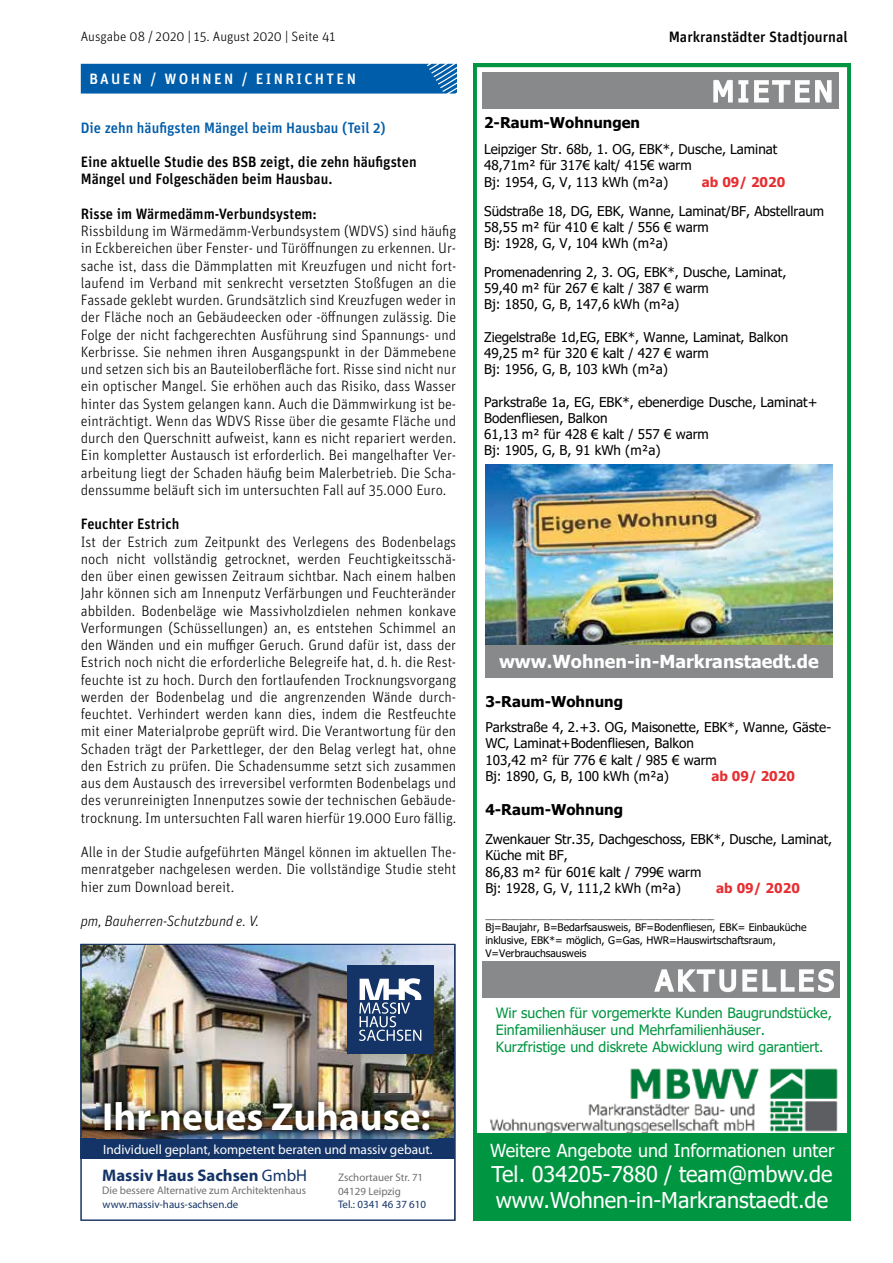
<style>
.page{position:relative;width:893px;height:1263px;background:#fff}
.page>*{position:absolute;margin:0;border:0;box-sizing:border-box;transform-origin:0 0}
.t1{font:700 39.3px "Myriad Pro";color:#fff}
.t2{font:21.75px/26px "Tahoma";color:#fff}
.t3{font:18px "Tahoma";color:#fff}
.t4{font:700 18px "Tahoma";color:#fff}
.t5{font:700 16.8px "Myriad Pro";color:#143467}
.t6{font:300 15px/17.2px "Unit OT";color:#000;text-align:justify}
.t7{font:500 15px/17.2px "Unit OT";color:#000}
.t8{font:500 15px "Unit OT";color:#005da9}
.t9{font:italic 300 15px "Unit OT";color:#000}
.t10{font:500 15px "Unit OT";letter-spacing:.16em;color:#fff}
.t11{font:700 14.85px "Tahoma";color:#000}
.t12{font:14.25px "Tahoma";color:#009540}
.t13{font:14.1px/17.1px "Tahoma";color:#009540}
.t14{font:13.5px/16.2px "Tahoma";color:#000}
.t15{font:300 13.5px "Unit OT";color:#000}
.t16{font:700 13.5px "Tahoma";color:#e62f32}
.t17{font:13.35px "Myriad Pro";color:#fff}
.t18{font:10.95px/13.2px "Myriad Pro";color:#706f6f}
.t19{font:10.95px "Myriad Pro";color:#143467}
.t20{font:10.35px/12.6px "Tahoma";color:#000}
.t21{font:7.5px "Tahoma";color:#000}
.s1{font-weight:400}
</style>
<div class="page">
<img style="left:83px;top:946px;width:370px;height:192px">
<div style="left:81px;top:1138px;width:374px;height:21px;background:#143467"></div>
<div style="left:347px;top:966px;width:86px;height:88px;background:#143467"></div>
<svg style="left:359px;top:978px;width:62px;height:63px"></svg>
<img style="left:97px;top:1094px;width:340px;height:44px">
<div style="left:81px;top:944px;width:374px;height:276px;border:1px solid #1e3663"></div>
<img style="left:473px;top:64px;width:377px;height:1156px">
<div style="left:473px;top:1133px;width:377px;height:86px;background:#009540"></div>
<div style="left:483px;top:72px;width:356px;height:37px;background:#88898b"></div>
<svg style="left:713px;top:79px;width:119px;height:23px"></svg>
<img style="left:488px;top:1066px;width:351px;height:67px">
<div style="left:483px;top:961px;width:357px;height:37px;background:#88898b"></div>
<svg style="left:654px;top:969px;width:180px;height:23px"></svg>
<div style="left:485px;top:645px;width:347px;height:33px;background:#88898b"></div>
<div style="left:81px;top:64px;width:375px;height:30px;background:#005da9"></div>
<p class="t15" style="left:81px;top:29px;width:256px">Ausgabe 08 / 2020 | 15. August 2020 | Seite 41</p>
<p class="t7" style="left:669px;top:28px;width:180px">Markranstädter Stadtjournal</p>
<p class="t10" style="left:89px;top:70px;width:268px">BAUEN / WOHNEN / EINRICHTEN</p>
<p class="t8" style="left:81px;top:118px;width:306px">Die zehn häufigsten Mängel beim Hausbau (Teil 2)</p>
<p class="t7" style="left:81px;top:153px;width:337px">Eine aktuelle Studie des BSB zeigt, die zehn häufigsten<br>Mängel und Folgeschäden beim Hausbau.</p>
<p class="t7" style="left:81px;top:205px;width:238px">Risse im Wärmedämm-Verbundsystem:</p>
<p class="t6" style="left:81px;top:222px;width:377px">Rissbildung im Wärmedämm-Verbundsystem (WDVS) sind häufig in Eckbereichen über Fenster- und Türöffnungen zu erkennen. Ur&shy;sache ist, dass die Dämmplatten mit Kreuzfugen und nicht fort&shy;laufend im Verband mit senkrecht versetzten Stoßfugen an die Fassade geklebt wurden. Grundsätzlich sind Kreuzfugen weder in der Fläche noch an Gebäudeecken oder -öffnungen zulässig. Die Folge der nicht fachgerechten Ausführung sind Spannungs- und Kerbrisse. Sie nehmen ihren Ausgangspunkt in der Dämmebene und setzen sich bis an Bauteiloberfläche fort. Risse sind nicht nur ein optischer Mangel. Sie erhöhen auch das Risiko, dass Wasser hinter das System gelangen kann. Auch die Dämmwirkung ist be&shy;einträchtigt. Wenn das WDVS Risse über die gesamte Fläche und durch den Querschnitt aufweist, kann es nicht repariert werden.<br>Ein kompletter Austausch ist erforderlich. Bei mangelhafter Ver&shy;arbeitung liegt der Schaden häufig beim Malerbetrieb. Die Scha&shy;denssumme beläuft sich im untersuchten Fall auf 35.000 Euro.</p>
<p class="t7" style="left:81px;top:515px;width:100px">Feuchter Estrich</p>
<p class="t6" style="left:81px;top:533px;width:377px">Ist der Estrich zum Zeitpunkt des Verlegens des Bodenbelags noch nicht vollständig getrocknet, werden Feuchtigkeitsschä&shy;den über einen gewissen Zeitraum sichtbar. Nach einem halben Jahr können sich am Innenputz Verfärbungen und Feuchteränder abbilden. Bodenbeläge wie Massivholzdielen nehmen konkave Verformungen (Schüssellungen) an, es entstehen Schimmel an den Wänden und ein muffiger Geruch. Grund dafür ist, dass der Estrich noch nicht die erforderliche Belegreife hat, d. h. die Rest&shy;feuchte ist zu hoch. Durch den fortlaufenden Trocknungsvorgang werden der Bodenbelag und die angrenzenden Wände durch&shy;feuchtet. Verhindert werden kann dies, indem die Restfeuchte mit einer Materialprobe geprüft wird. Die Verantwortung für den Schaden trägt der Parkettleger, der den Belag verlegt hat, ohne den Estrich zu prüfen. Die Schadensumme setzt sich zusammen aus dem Austausch des irreversibel verformten Bodenbelags und des verunreinigten Innenputzes sowie der technischen Gebäude&shy;trocknung. Im untersuchten Fall waren hierfür 19.000 Euro fällig.</p>
<p class="t6" style="left:81px;top:843px;width:377px">Alle in der Studie aufgeführten Mängel können im aktuellen The&shy;menratgeber nachgelesen werden. Die vollständige Studie steht hier zum Download bereit.</p>
<p class="t9" style="left:81px;top:912px;width:180px">pm, Bauherren-Schutzbund e. V.</p>
<h1 class="t1" style="left:102px;top:1091px;width:330px">Ihr neues Zuhause:</h1>
<p class="t17" style="left:103px;top:1141px;width:331px">Individuell geplant, kompetent beraten und massiv gebaut.</p>
<p class="t5" style="left:102px;top:1164px;width:206px">Massiv Haus Sachsen <span class="s1">GmbH</span></p>
<p class="t18" style="left:102px;top:1184px;width:205px">Die bessere Alternative zum Architektenhaus</p>
<p class="t18" style="left:338px;top:1171px;width:87px">Zschortauer Str. 71<br>04129 Leipzig</p>
<p class="t19" style="left:103px;top:1197px;width:137px">www.massiv-haus-sachsen.de</p>
<p class="t19" style="left:338px;top:1197px;width:90px">Tel.: 0341 46 37 610</p>
<p class="t11" style="left:484px;top:113px;width:157px">2-Raum-Wohnungen</p>
<p class="t14" style="left:484px;top:142px;width:295px">Leipziger Str. 68b, 1. OG, EBK*, Dusche, Laminat<br>48,71m² für 317€ kalt/ 415€ warm<br>Bj: 1954, G, V, 113 kWh (m²a)</p>
<p class="t16" style="left:702px;top:172px;width:85px">ab 09/ 2020</p>
<p class="t14" style="left:484px;top:203px;width:342px">Südstraße 18, DG, EBK, Wanne, Laminat/BF, Abstellraum<br>58,55 m² für 410 € kalt / 556 € warm<br>Bj: 1928, G, V, 104 kWh (m²a)</p>
<p class="t14" style="left:484px;top:265px;width:304px">Promenadenring 2, 3. OG, EBK*, Dusche, Laminat,<br>59,40 m² für 267 € kalt / 387 € warm<br>Bj: 1850, G, B, 147,6 kWh (m²a)</p>
<p class="t14" style="left:484px;top:329px;width:306px">Ziegelstraße 1d,EG, EBK*, Wanne, Laminat, Balkon<br>49,25 m² für 320 € kalt / 427 € warm<br>Bj: 1956, G, B, 103 kWh (m²a)</p>
<p class="t14" style="left:484px;top:394px;width:335px">Parkstraße 1a, EG, EBK*, ebenerdige Dusche, Laminat+ Bodenfliesen, Balkon<br>61,13 m² für 428 € kalt / 557 € warm<br>Bj: 1905, G, B, 91 kWh (m²a)</p>
<p class="t4" style="left:499px;top:649px;width:321px">www.Wohnen-in-Markranstaedt.de</p>
<p class="t11" style="left:485px;top:691px;width:139px">3-Raum-Wohnung</p>
<p class="t14" style="left:485px;top:720px;width:347px">Parkstraße 4, 2.+3. OG, Maisonette, EBK*, Wanne, Gäste-WC, Laminat+Bodenfliesen, Balkon<br>103,42 m² für 776 € kalt / 985 € warm<br>Bj: 1890, G, B, 100 kWh (m²a)</p>
<p class="t16" style="left:711px;top:767px;width:85px">ab 09/ 2020</p>
<p class="t11" style="left:485px;top:799px;width:139px">4-Raum-Wohnung</p>
<p class="t14" style="left:485px;top:832px;width:348px">Zwenkauer Str.35, Dachgeschoss, EBK*, Dusche, Laminat, Küche mit BF,<br>86,83 m² für 601€ kalt / 799€ warm<br>Bj: 1928, G, V, 111,2 kWh (m²a)</p>
<p class="t16" style="left:716px;top:878px;width:85px">ab 09/ 2020</p>
<p class="t21" style="left:485px;top:911px;width:231px">________________________________________________________</p>
<p class="t20" style="left:485px;top:922px;width:323px">Bj=Baujahr, B=Bedarfsausweis, BF=Bodenfliesen, EBK= Einbauküche inklusive, EBK*= möglich, G=Gas, HWR=Hauswirtschaftsraum,<br>V=Verbrauchsausweis</p>
<p class="t12" style="left:496px;top:1003px;width:338px">Wir suchen für vorgemerkte Kunden Baugrundstücke,</p>
<p class="t13" style="left:496px;top:1022px;width:329px">Einfamilienhäuser und Mehrfamilienhäuser.<br>Kurzfristige und diskrete Abwicklung wird garantiert.</p>
<p class="t3" style="left:490px;top:1138px;width:346px">Weitere Angebote und Informationen unter</p>
<h2 class="t2" style="left:491px;top:1162px;width:342px">Tel. 034205-7880 / team@mbwv.de www.Wohnen-in-Markranstaedt.de</h2>
</div>
